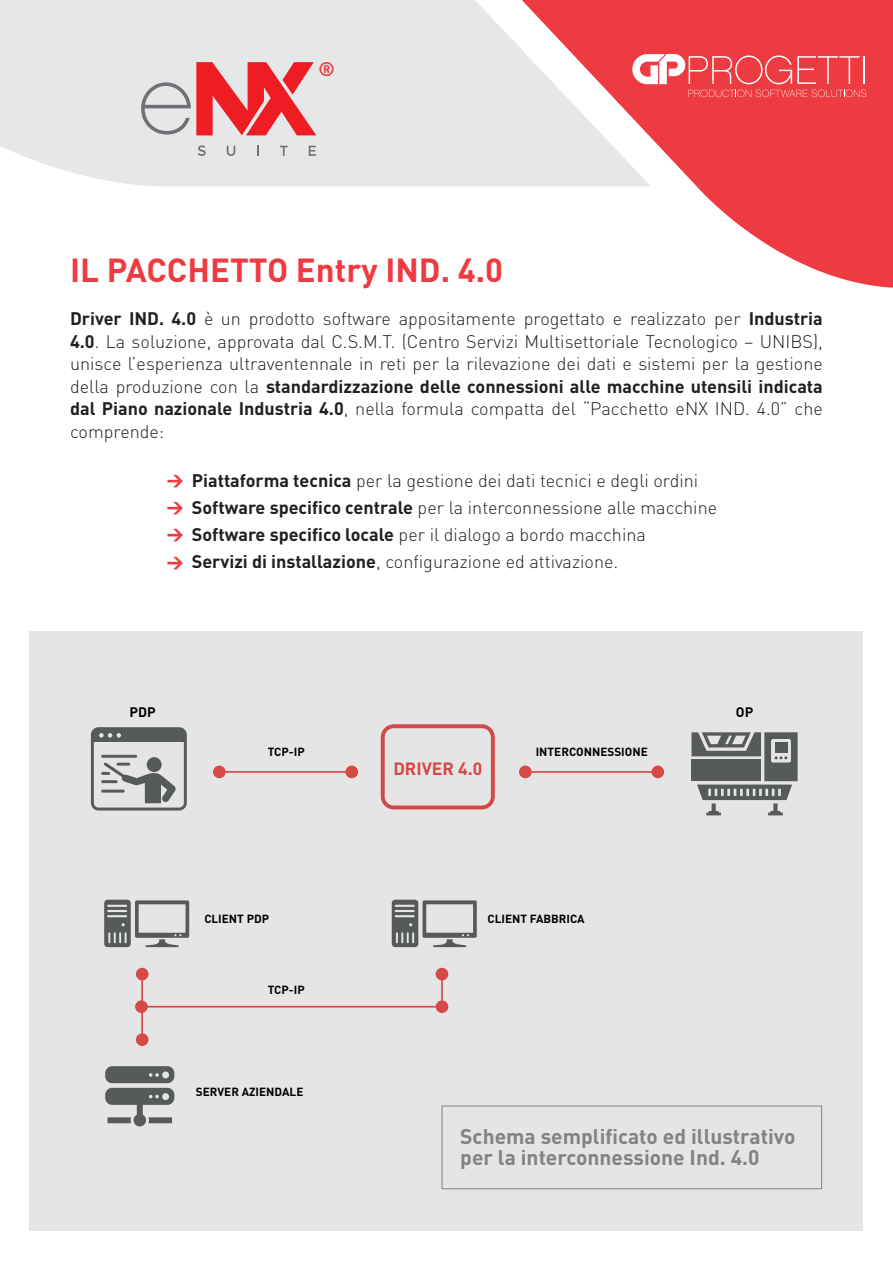
<style>
.page{position:relative;width:893px;height:1263px;background:#fff}
.page>*{position:absolute;margin:0;border:0;box-sizing:border-box;transform-origin:0 0}
.t1{font:700 33px "DIN";color:#ee3a41}
.t2{font:700 21px/21px "DIN";color:#808285}
.t3{font:700 19.5px "DIN";color:#ee3a41}
.t4{font:300 18px/22.5px "DIN";color:#231f20;text-align:justify}
.t5{font:700 17.55px "DIN";color:#d44846}
.t6{font:900 16.5px/27.5px "DIN";color:#ee3a41;text-align:justify}
.t7{font:700 13.65px "DIN";color:#000001}
.t8{font:700 11.7px "DIN";color:#000001}
.s1{font-weight:700}
</style>
<div class="page">
<div style="left:0;top:0;width:507px;height:186px;background:#e6e7e9"></div>
<svg style="left:507px;top:0;width:386px;height:288px;fill:#ee3a41"></svg>
<svg style="left:632px;top:54px;width:227px;height:30px"></svg>
<hr style="left:863px;top:56px;width:2px;height:28px;background:#fff">
<svg style="left:688px;top:90px;width:178px;height:7px"></svg>
<svg style="left:141px;top:62px;width:175px;height:73px;background:#e38b8e"></svg>
<svg style="left:198px;top:145px;width:8px;height:11px"></svg>
<svg style="left:227px;top:146px;width:8px;height:10px"></svg>
<svg style="left:257px;top:146px;width:2px;height:10px"></svg>
<svg style="left:280px;top:146px;width:8px;height:10px"></svg>
<svg style="left:309px;top:146px;width:7px;height:10px"></svg>
<div style="left:30px;top:631px;width:833px;height:600px;background:#e4e5e4"></div>
<svg style="left:91px;top:727px;width:96px;height:83px"></svg>
<hr style="left:101px;top:780px;width:17px;height:3px;background:#565a5b">
<hr style="left:101px;top:790px;width:24px;height:2px;background:#565a5b">
<svg style="left:105px;top:1066px;width:69px;height:60px"></svg>
<svg style="left:104px;top:900px;width:85px;height:47px"></svg>
<svg style="left:392px;top:900px;width:85px;height:47px"></svg>
<svg style="left:691px;top:732px;width:107px;height:83px"></svg>
<div style="left:775px;top:742px;width:12px;height:11px;background:#565a5b"></div>
<hr style="left:219px;top:771px;width:133px;height:2px;background:#d54946">
<div style="left:213px;top:766px;width:13px;height:12px;background:#d54946;border-radius:50%"></div>
<div style="left:345px;top:766px;width:13px;height:12px;background:#d54946;border-radius:50%"></div>
<hr style="left:141px;top:1006px;width:301px;height:1px;background:#d54946">
<div style="left:135px;top:1000px;width:13px;height:13px;background:#d54946;border-radius:50%"></div>
<div style="left:436px;top:1000px;width:12px;height:13px;background:#d54946;border-radius:50%"></div>
<hr style="left:141px;top:974px;width:2px;height:66px;background:#d54946">
<div style="left:136px;top:968px;width:12px;height:12px;background:#d54946;border-radius:50%"></div>
<div style="left:136px;top:1033px;width:12px;height:13px;background:#d54946;border-radius:50%"></div>
<hr style="left:441px;top:974px;width:2px;height:33px;background:#d54946">
<div style="left:436px;top:968px;width:12px;height:12px;background:#d54946;border-radius:50%"></div>
<hr style="left:525px;top:771px;width:133px;height:2px;background:#d54946">
<div style="left:519px;top:766px;width:13px;height:12px;background:#d54946;border-radius:50%"></div>
<div style="left:651px;top:766px;width:13px;height:12px;background:#d54946;border-radius:50%"></div>
<div style="left:381px;top:724px;width:114px;height:85px;border:4px solid #d44846;border-radius:11px"></div>
<div style="left:442px;top:1106px;width:380px;height:83px;border:1px solid #808285"></div>
<p class="t3" style="left:319px;top:56px;width:18px">®</p>
<h1 class="t1" style="left:70px;top:248px;width:434px">IL PACCHETTO Entry IND. 4.0</h1>
<p class="t4" style="left:70px;top:307px;width:754px"><span class="s1">Driver IND. 4.0</span> è un prodotto software appositamente progettato e realizzato per <span class="s1">Industria 4.0</span>. La soluzione, approvata dal C.S.M.T. (Centro Servizi Multisettoriale Tecnologico – UNIBS), unisce l’esperienza ultraventennale in reti per la rilevazione dei dati e sistemi per la gestione della produzione con la <span class="s1">standardizzazione delle connessioni alle macchine utensili indicata dal Piano nazionale Industria 4.0</span>, nella formula compatta del “Pacchetto eNX IND. 4.0” che comprende:</p>
<p class="t4" style="left:192px;top:467px;width:527px;line-height:27px;text-align:left"><span class="s1">Piattaforma tecnica</span> per la gestione dei dati tecnici e degli ordini <span class="s1">Software specifico centrale</span> per la interconnessione alle macchine <span class="s1">Software specifico locale</span> per il dialogo a bordo macchina<br><span class="s1">Servizi di installazione</span>, configurazione ed attivazione.</p>
<p class="t6" style="left:167px;top:465px;width:18px">&gt; &gt; &gt; &gt;</p>
<p class="t7" style="left:130px;top:703px;width:28px">PDP</p>
<p class="t7" style="left:736px;top:703px;width:19px">OP</p>
<p class="t8" style="left:268px;top:744px;width:38px">TCP-IP</p>
<p class="t8" style="left:536px;top:744px;width:114px">INTERCONNESSIONE</p>
<p class="t5" style="left:393px;top:757px;width:90px">DRIVER 4.0</p>
<p class="t8" style="left:204px;top:911px;width:66px">CLIENT PDP</p>
<p class="t8" style="left:487px;top:911px;width:99px">CLIENT FABBRICA</p>
<p class="t8" style="left:268px;top:982px;width:38px">TCP-IP</p>
<p class="t8" style="left:196px;top:1084px;width:109px">SERVER AZIENDALE</p>
<p class="t2" style="left:460px;top:1125px;width:337px">Schema semplificato ed illustrativo per la interconnessione Ind. 4.0</p>
</div>
